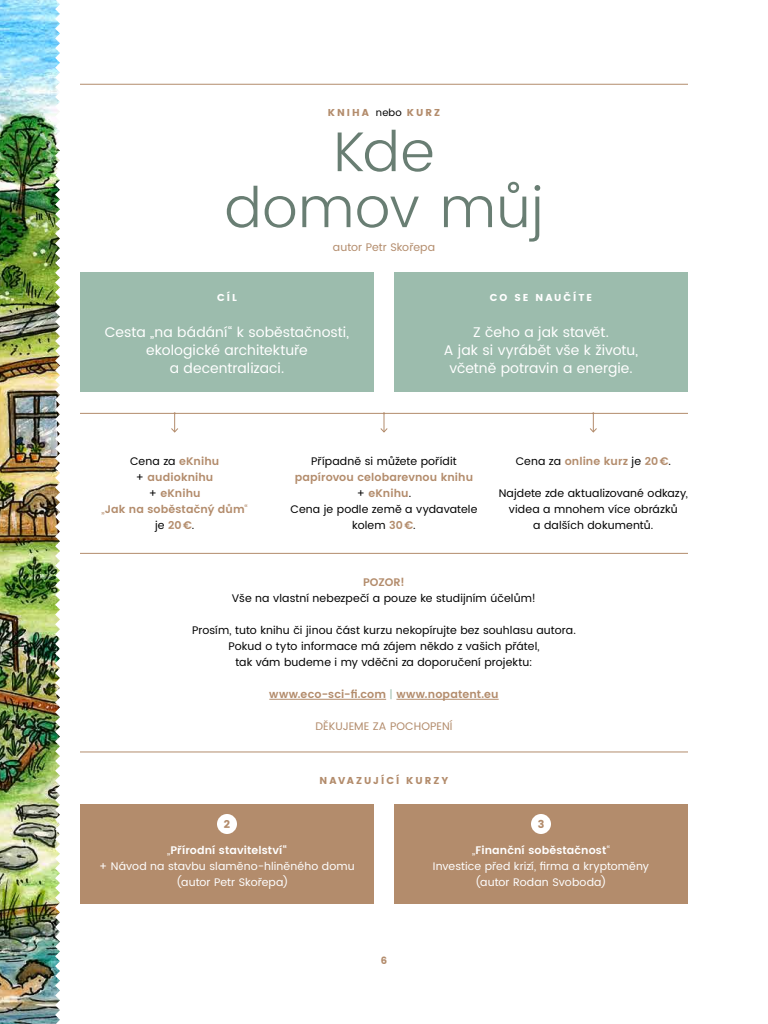
<style>
.page{position:relative;width:768px;height:1024px;background:#fff}
.page>*{position:absolute;margin:0;border:0;box-sizing:border-box;transform-origin:0 0}
.t1{font:300 56px/56px "Poppins";letter-spacing:.01em;color:#697e73;text-align:center}
.t2{font:14px/18px "Poppins";letter-spacing:.005em;color:#fff;text-align:center}
.t3{font:11px/16px "Poppins";letter-spacing:.01em;color:#000;text-align:center}
.t4{font:600 11px/16px "Poppins";letter-spacing:.01em;color:#b38c6c;text-align:center}
.t5{font:11px/16px "Poppins";letter-spacing:.01em;color:#fff;text-align:center}
.t6{font:11px "Poppins";letter-spacing:.005em;color:#b38c6c}
.t7{font:600 11px "Poppins";letter-spacing:.01em;color:#fff}
.t8{font:700 11px "Poppins";color:#b38c6c}
.t9{font:700 10px "Poppins";letter-spacing:.2em;color:#b38c6c}
.t10{font:700 10px "Poppins";letter-spacing:.2em;color:#fff}
.s1{font-weight:400;color:#000}
.s2{font-weight:400}
.s3{font-weight:400;color:#9cbcad}
.s4{font-weight:600}
</style>
<div class="page">
<svg style="left:171px;top:412px;width:8px;height:21px"></svg>
<img style="left:0;top:0;width:60px;height:1024px">
<div style="left:80px;top:272px;width:294px;height:120px;background:#9cbcad"></div>
<div style="left:394px;top:272px;width:294px;height:120px;background:#9cbcad"></div>
<hr style="left:269px;top:699px;width:117px;height:1px;background:#b38c6c">
<hr style="left:396px;top:699px;width:103px;height:1px;background:#b38c6c">
<hr style="left:80px;top:752px;width:608px;height:1px;background:#b38c6c">
<hr style="left:80px;top:84px;width:608px;height:1px;background:#b38c6c">
<hr style="left:80px;top:413px;width:608px;height:1px;background:#b38c6c">
<hr style="left:80px;top:553px;width:608px;height:1px;background:#b38c6c">
<svg style="left:380px;top:412px;width:8px;height:21px"></svg>
<svg style="left:589px;top:412px;width:8px;height:21px"></svg>
<div style="left:80px;top:804px;width:294px;height:100px;background:#b38c6c"></div>
<div style="left:394px;top:804px;width:294px;height:100px;background:#b38c6c"></div>
<div style="left:217px;top:814px;width:20px;height:20px;background:#fff;border-radius:50%"></div>
<div style="left:531px;top:814px;width:20px;height:20px;background:#fff;border-radius:50%"></div>
<p class="t9" style="left:328px;top:107px;width:114px">KNIHA <span class="s1">nebo</span> KURZ</p>
<h1 class="t1" style="left:225px;top:126px;width:320px">Kde<br>domov můj</h1>
<p class="t6" style="left:333px;top:239px;width:104px">autor Petr Skořepa</p>
<p class="t10" style="left:217px;top:292px;width:21px">CÍL</p>
<p class="t2" style="left:105px;top:324px;width:246px">Cesta „na bádání“ k soběstačnosti, ekologické architektuře<br>a decentralizaci.</p>
<p class="t10" style="left:490px;top:292px;width:104px">CO SE NAUČÍTE</p>
<p class="t2" style="left:444px;top:324px;width:196px">Z čeho a jak stavět.<br>A jak si vyrábět vše k životu, včetně potravin a energie.</p>
<p class="t4" style="left:102px;top:453px;width:148px"><span class="s1">Cena za</span> eKnihu<br><span class="s1">+</span> audioknihu<br><span class="s1">+</span> eKnihu<br><span class="s2">„</span>Jak na soběstačný dům<span class="s2">“ </span><span class="s1">je</span> 20 €<span class="s1">.</span></p>
<p class="t3" style="left:311px;top:453px;width:147px">Případně si můžete pořídit</p>
<p class="t4" style="left:291px;top:469px;width:188px">papírovou celobarevnou knihu <span class="s1">+</span> eKnihu<span class="s1">.<br>Cena je podle země a vydavatele kolem</span> 30 €<span class="s1">.</span></p>
<p class="t4" style="left:516px;top:453px;width:157px"><span class="s1">Cena za</span> online kurz <span class="s1">je</span> 20 €<span class="s1">.</span></p>
<p class="t3" style="left:499px;top:485px;width:191px">Najdete zde aktualizované odkazy, videa a mnohem více obrázků<br>a dalších dokumentů.</p>
<p class="t4" style="left:363px;top:575px;width:43px">POZOR!</p>
<p class="t3" style="left:232px;top:591px;width:306px">Vše na vlastní nebezpečí a pouze ke studijním účelům!</p>
<p class="t3" style="left:192px;top:623px;width:385px">Prosím, tuto knihu či jinou část kurzu nekopírujte bez souhlasu autora.<br>Pokud o tyto informace má zájem někdo z vašich přátel,<br>tak vám budeme i my vděčni za doporučení projektu:</p>
<p class="t4" style="left:269px;top:687px;width:231px">www.eco-sci-fi.com <span class="s3">|</span> www.nopatent.eu</p>
<p class="t6" style="left:315px;top:719px;width:139px">DĚKUJEME ZA POCHOPENÍ</p>
<p class="t9" style="left:320px;top:775px;width:130px">NAVAZUJÍCÍ KURZY</p>
<p class="t8" style="left:224px;top:818px;width:8px">2</p>
<p class="t8" style="left:538px;top:818px;width:8px">3</p>
<p class="t7" style="left:167px;top:842px;width:121px"><span class="s2">„</span>Přírodní stavitelství“</p>
<p class="t5" style="left:99px;top:858px;width:257px">+ Návod na stavbu slaměno-hliněného domu</p>
<p class="t5" style="left:176px;top:874px;width:114px">(autor Petr Skořepa)</p>
<p class="t9" style="left:381px;top:955px;width:8px">6</p>
<p class="t5" style="left:433px;top:842px;width:218px">„<span class="s4">Finanční soběstačnost</span>“<br>Investice před krizí, firma a kryptoměny (autor Rodan Svoboda)</p>
</div>
